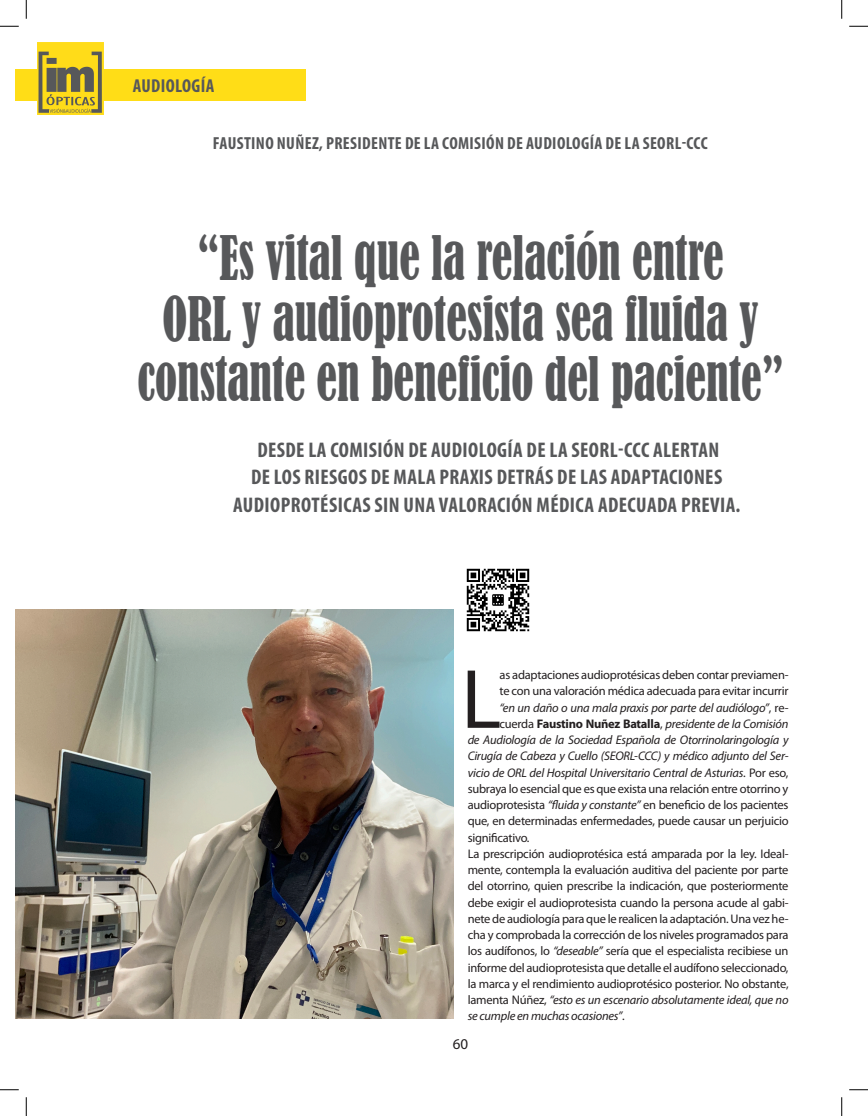
<style>
.page{position:relative;width:868px;height:1116px;background:#fff}
.page>*{position:absolute;margin:0;border:0;box-sizing:border-box;transform-origin:0 0}
.texto{font:84.88px "Myriad Pro";color:#231f20}
.titulo_a{font:condensed 57.5px/60px "Bernard";color:#57585a;text-align:center;scale:.8 1}
.entradilla{font:700 condensed 21.25px/27.5px "Myriad Pro";letter-spacing:.02em;color:#57585a;text-align:center}
.t1{font:700 condensed 18.75px "Myriad Pro";letter-spacing:.02em;color:#57585a}
.Pie_de_foto{font:700 condensed 17.5px "Myriad Pro";letter-spacing:.02em;color:#57585a}
.t2{font:15px "Myriad Pro";color:#231f20}
.texto-2{font:12.5px/16.2px "Myriad Pro";letter-spacing:-.02em;color:#231f20;text-align:justify}
.texto-3{font:italic 12.5px "Myriad Pro";letter-spacing:-.02em;color:#231f20}
.s1{font-style:normal}
.s2{font-weight:700;font-style:normal}
.s3{font-style:italic}
</style>
<div class="page">
<div style="left:16px;top:69px;width:290px;height:32px;background:#ffdd17"></div>
<img style="left:37px;top:42px;width:66px;height:72px">
<img style="left:16px;top:609px;width:437px;height:409px">
<img style="left:466px;top:568px;width:64px;height:64px">
<svg style="left:0;top:25px;width:19px;height:2px"></svg>
<svg style="left:849px;top:25px;width:18px;height:2px"></svg>
<svg style="left:0;top:1089px;width:19px;height:1px"></svg>
<svg style="left:849px;top:1089px;width:18px;height:1px"></svg>
<svg style="left:25px;top:0;width:2px;height:19px"></svg>
<svg style="left:25px;top:1097px;width:2px;height:18px"></svg>
<svg style="left:841px;top:0;width:1px;height:19px"></svg>
<svg style="left:841px;top:1097px;width:1px;height:18px"></svg>
<h3 class="t1" style="left:133px;top:74px;width:83px">AUDIOLOGÍA</h3>
<p class="Pie_de_foto" style="left:213px;top:132px;width:496px">FAUSTINO NUÑEZ, PRESIDENTE DE LA COMISIÓN DE AUDIOLOGÍA DE LA SEORL-CCC</p>
<p class="titulo_a" style="left:137px;top:229px;width:809px">“Es vital que la relación entre<br>ORL y audioprotesista sea fluida y constante en beneficio del paciente”</p>
<p class="entradilla" style="left:233px;top:435px;width:508px">DESDE LA COMISIÓN DE AUDIOLOGÍA DE LA SEORL-CCC ALERTAN<br>DE LOS RIESGOS DE MALA PRAXIS DETRÁS DE LAS ADAPTACIONES<br>AUDIOPROTÉSICAS SIN UNA VALORACIÓN MÉDICA ADECUADA PREVIA.</p>
<p class="texto" style="left:461px;top:647px;width:42px">L</p>
<p class="texto-2" style="left:499px;top:666px;width:290px">as adaptaciones audioprotésicas deben contar previamen-</p>
<p class="texto-2" style="left:499px;top:682px;width:290px">te con una valoración médica adecuada para evitar incurrir</p>
<p class="texto-3" style="left:499px;top:699px;width:290px">“en un daño o una mala praxis por parte del audiólogo”<span class="s1">, re-</span></p>
<p class="texto-3" style="left:499px;top:716px;width:290px"><span class="s1">cuerda</span> <span class="s2">Faustino Nuñez Batalla</span><span class="s1">,</span> presidente de la Comisión</p>
<p class="texto-3" style="left:467px;top:732px;width:322px">de Audiología de la Sociedad Española de Otorrinolaringología y</p>
<p class="texto-3" style="left:467px;top:748px;width:322px">Cirugía de Cabeza y Cuello (SEORL-CCC) y médico adjunto del Ser-</p>
<p class="texto-3" style="left:467px;top:764px;width:322px">vicio de ORL del Hospital Universitario Central de Asturias<span class="s1">. Por eso,</span></p>
<p class="texto-2" style="left:467px;top:780px;width:322px">subraya lo esencial que es que exista una relación entre otorrino y</p>
<p class="texto-2" style="left:467px;top:796px;width:322px">audioprotesista <span class="s3">“fluida y constante”</span> en beneficio de los pacientes</p>
<p class="texto-2" style="left:467px;top:812px;width:322px">que, en determinadas enfermedades, puede causar un perjuicio</p>
<p class="texto-2" style="left:467px;top:829px;width:63px">significativo.</p>
<p class="texto-2" style="left:467px;top:845px;width:322px">La prescripción audioprotésica está amparada por la ley. Ideal&shy;mente, contempla la evaluación auditiva del paciente por parte del otorrino, quien prescribe la indicación, que posteriormente debe exigir el audioprotesista cuando la persona acude al gabi&shy;nete de audiología para que le realicen la adaptación. Una vez he&shy;cha y comprobada la corrección de los niveles programados para los audífonos, lo <span class="s3">“deseable”</span> sería que el especialista recibiese un informe del audioprotesista que detalle el audífono seleccionado, la marca y el rendimiento audioprotésico posterior. No obstante, lamenta Núñez, <span class="s3">“esto es un escenario absolutamente ideal, que no se cumple en muchas ocasiones”</span>.</p>
<p class="t2" style="left:453px;top:1034px;width:17px">60</p>
</div>
